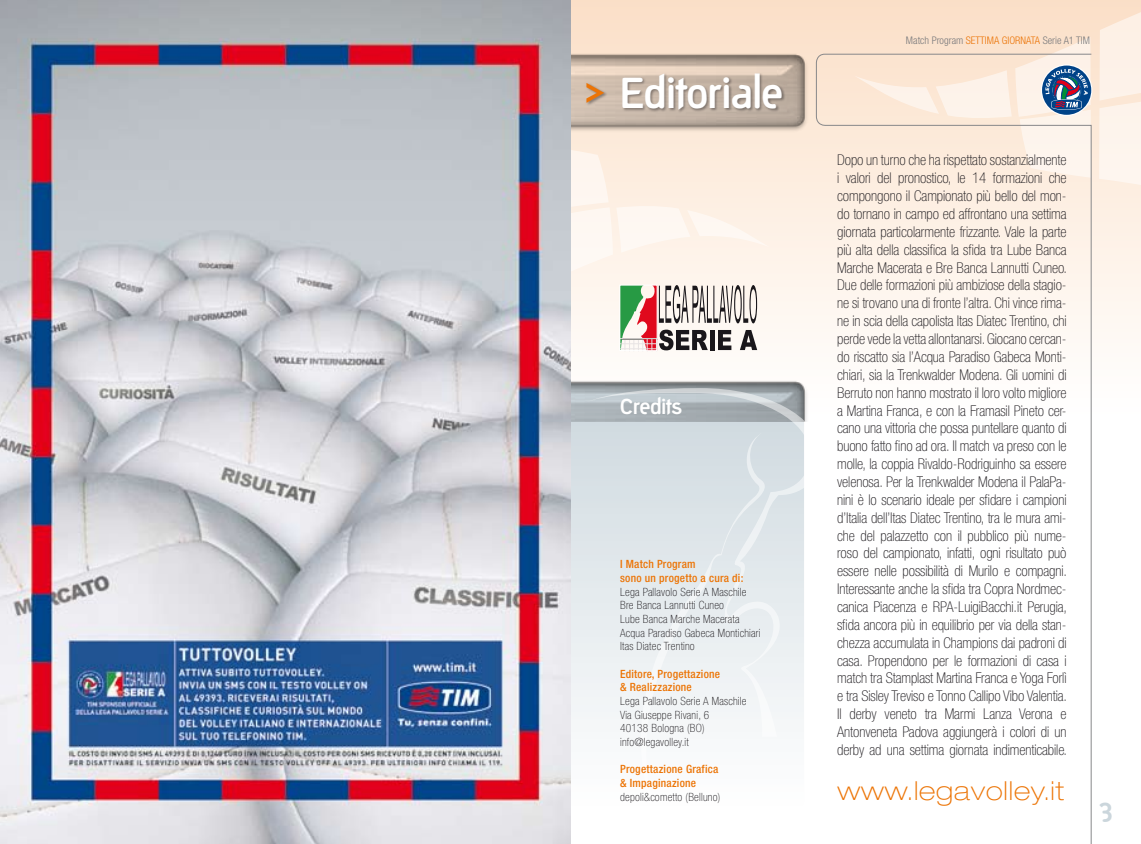
<style>
.page{position:relative;width:1141px;height:844px;background:#fff}
.page>*{position:absolute;margin:0;border:0;box-sizing:border-box;transform-origin:0 0}
.t1{font:700 42px "Decon Struct";color:#fff}
.t2{font:100 expanded 26.25px "Helvetica Neue";letter-spacing:.035em;color:#ec7405}
.t3{font:700 26.25px "Decon Struct";color:#cbd6dc}
.t4{font:700 21px "Decon Struct";color:#fff}
.t5{font:100 condensed 14.88px/17.8px "Helvetica Neue";letter-spacing:-.005em;color:#1a171b;text-align:justify}
.t6{font:100 condensed 11.38px/13.7px "Helvetica Neue";letter-spacing:.02em;color:#1a171b}
.t7{font:500 condensed 11.38px/13.7px "Helvetica Neue";letter-spacing:.02em;color:#ec7405}
.t8{font:300 condensed 10.5px "Helvetica Neue";color:#797a7c}
.s1{color:#ec7405}
</style>
<div class="page">
<div style="left:544px;top:0;width:597px;height:415px;background:linear-gradient(to bottom,#fbdfc8,#fff)"></div>
<svg style="left:570px;top:422px;width:12px;height:387px"></svg>
<svg style="left:1099px;top:0;width:42px;height:188px;background:#fcefe4"></svg>
<svg style="left:854px;top:37px;width:237px;height:17px;background:#f9e2ce"></svg>
<svg style="left:816px;top:54px;width:276px;height:789px"></svg>
<img style="left:570px;top:37px;width:258px;height:107px">
<img style="left:570px;top:364px;width:258px;height:58px">
<div style="left:623px;top:73px;width:163px;height:40px;background:#1a171b;opacity:.4"></div>
<div style="left:586px;top:83px;width:22px;height:23px;background:#1a171b;opacity:.4"></div>
<svg style="left:570px;top:145px;width:200px;height:206px"></svg>
<svg style="left:582px;top:388px;width:241px;height:348px"></svg>
<img style="left:0;top:0;width:570px;height:843px">
<h1 class="t1" style="left:585px;top:70px;width:200px"><span class="s1">&gt;</span> Editoriale</h1>
<p class="t8" style="left:906px;top:35px;width:185px">Match Program <span class="s1">SETTIMA GIORNATA</span> Serie A1 TIM</p>
<p class="t5" style="left:837px;top:151px;width:232px">Dopo un turno che ha rispettato sostanzialmente i valori del pronostico, le 14 formazioni che compongono il Campionato più bello del mon&shy;do tornano in campo ed affrontano una settima giornata particolarmente frizzante. Vale la parte più alta della classifica la sfida tra Lube Banca Marche Macerata e Bre Banca Lannutti Cuneo.<br>Due delle formazioni più ambiziose della stagio&shy;ne si trovano una di fronte l’altra. Chi vince rima&shy;ne in scia della capolista Itas Diatec Trentino, chi perde vede la vetta allontanarsi. Giocano cercan&shy;do riscatto sia l’Acqua Paradiso Gabeca Monti&shy;chiari, sia la Trenkwalder Modena. Gli uomini di Berruto non hanno mostrato il loro volto migliore a Martina Franca, e con la Framasil Pineto cer&shy;cano una vittoria che possa puntellare quanto di buono fatto fino ad ora. Il match va preso con le molle, la coppia Rivaldo-Rodriguinho sa essere velenosa. Per la Trenkwalder Modena il PalaPa&shy;nini è lo scenario ideale per sfidare i campioni d’Italia dell’Itas Diatec Trentino, tra le mura ami&shy;che del palazzetto con il pubblico più nume&shy;roso del campionato, infatti, ogni risultato può essere nelle possibilità di Murilo e compagni.<br>Interessante anche la sfida tra Copra Nordmec&shy;canica Piacenza e RPA-LuigiBacchi.it Perugia, sfida ancora più in equilibrio per via della stan&shy;chezza accumulata in Champions dai padroni di casa. Propendono per le formazioni di casa i match tra Stamplast Martina Franca e Yoga Forlì e tra Sisley Treviso e Tonno Callipo Vibo Valentia.<br>Il derby veneto tra Marmi Lanza Verona e Antonveneta Padova aggiungerà i colori di un derby ad una settima giornata indimenticabile.</p>
<h3 class="t4" style="left:620px;top:394px;width:63px">Credits</h3>
<p class="t7" style="left:620px;top:557px;width:125px">I Match Program<br>sono un progetto a cura di:</p>
<p class="t6" style="left:620px;top:584px;width:142px">Lega Pallavolo Serie A Maschile<br>Bre Banca Lannutti Cuneo<br>Lube Banca Marche Macerata<br>Acqua Paradiso Gabeca Montichiari<br>Itas Diatec Trentino</p>
<p class="t7" style="left:620px;top:666px;width:102px">Editore, Progettazione &amp; Realizzazione</p>
<p class="t6" style="left:620px;top:693px;width:128px">Lega Pallavolo Serie A Maschile<br>Via Giuseppe Rivani, 6<br>40138 Bologna (BO) info@legavolley.it</p>
<p class="t7" style="left:620px;top:762px;width:100px">Progettazione Grafica &amp; Impaginazione</p>
<p class="t6" style="left:620px;top:789px;width:102px">depoli&amp;cometto (Belluno)</p>
<h2 class="t2" style="left:837px;top:774px;width:228px">www.legavolley.it</h2>
<h2 class="t3" style="left:1099px;top:792px;width:16px">3</h2>
</div>
